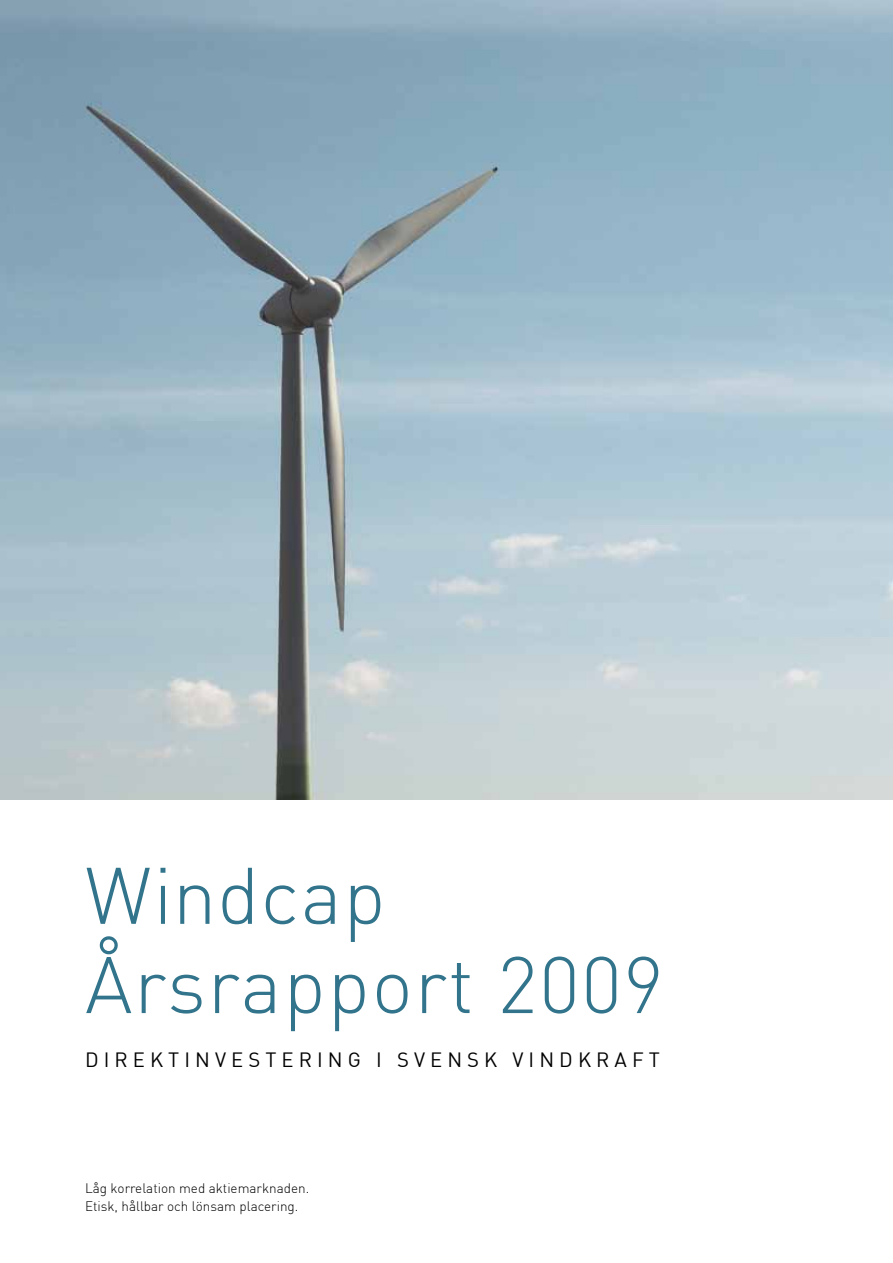
<style>
.page{position:relative;width:893px;height:1263px;background:#fff}
.page>*{position:absolute;margin:0;border:0;box-sizing:border-box;transform-origin:0 0}
.t1{font:300 78.75px/89.2px "DIN";letter-spacing:.02em;color:#31748b}
.t2{font:20.25px "DIN";letter-spacing:.25em;color:#000}
.t3{font:300 13.5px/18px "DIN";color:#000}
</style>
<div class="page">
<img style="left:0;top:0;width:893px;height:799px">
<h1 class="t1" style="left:85px;top:850px;width:580px">Windcap<br>Årsrapport 2009</h1>
<h2 class="t2" style="left:85px;top:1047px;width:576px">DIREKTINVESTERING I SVENSK VINDKRAFT</h2>
<p class="t3" style="left:85px;top:1179px;width:226px">Låg korrelation med aktiemarknaden.<br>Etisk, hållbar och lönsam placering.</p>
</div>
